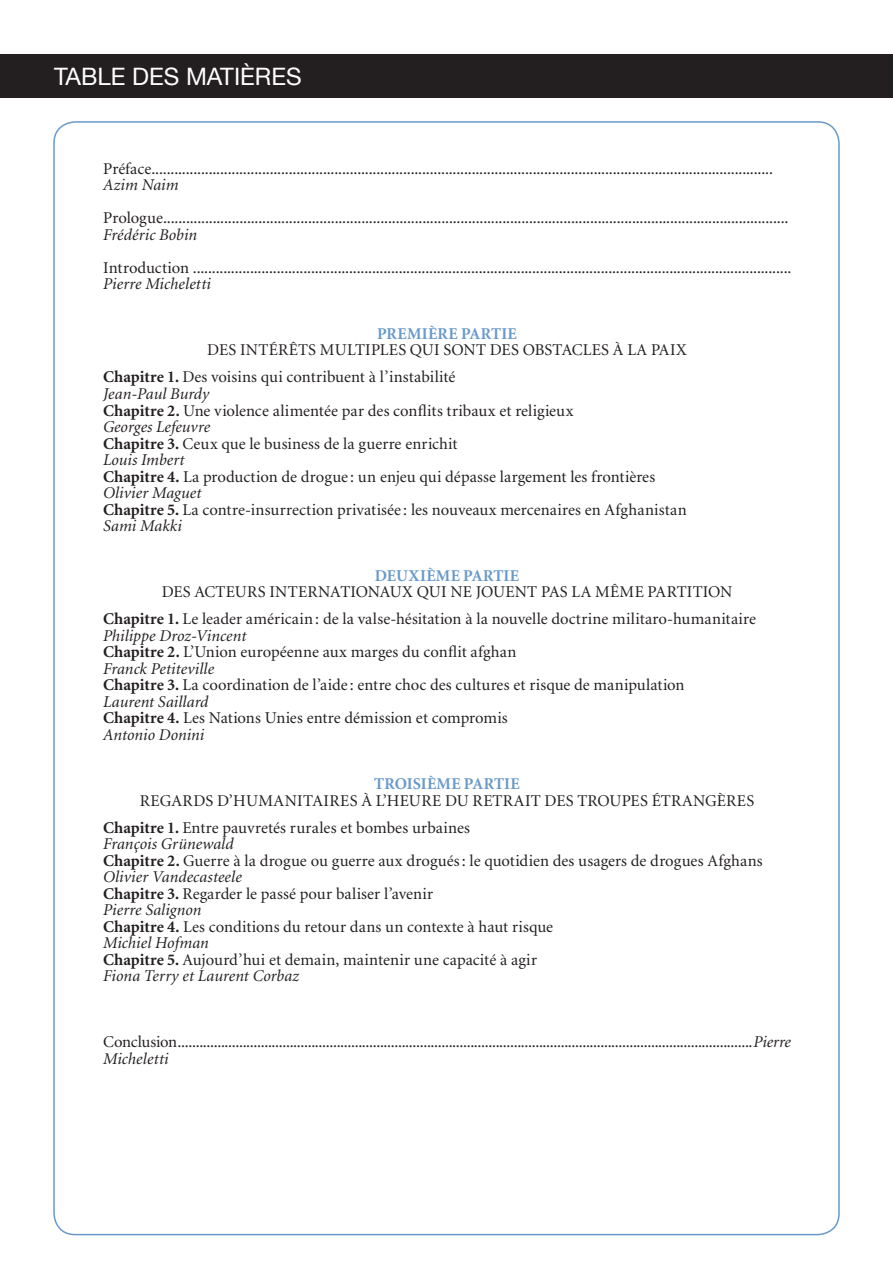
<style>
.page{position:relative;width:893px;height:1263px;background:#fff}
.page>*{position:absolute;margin:0;border:0;box-sizing:border-box;transform-origin:0 0}
.t1{font:24px "Helvetica Neue";color:#fff}
.t2{font:16.5px/16.5px "Minion";letter-spacing:.01em;color:#231f20}
.t3{font:italic 16.5px "Minion";letter-spacing:.005em;color:#231f20}
.t4{font:700 16.5px "Minion";letter-spacing:.015em;color:#6999ca}
.s1{font-weight:700}
.s2{font-style:italic}
</style>
<div class="page">
<div style="left:0;top:54px;width:893px;height:44px;background:#231f20"></div>
<p class="t1" style="left:54px;top:62px;width:43px">TABLE</p>
<p class="t1" style="left:132px;top:62px;width:16px">DES</p>
<p class="t1" style="left:186px;top:62px;width:85px">MATI ÈRES</p>
<p class="t2" style="left:103px;top:161px;width:671px">Préface...................................................................................................................................................................</p>
<p class="t3" style="left:103px;top:177px;width:77px">Azim Naim</p>
<p class="t2" style="left:103px;top:211px;width:687px">Prologue....................................................................................................................................................................</p>
<p class="t3" style="left:103px;top:227px;width:96px">Frédéric Bobin</p>
<p class="t2" style="left:103px;top:260px;width:690px">Introduction .............................................................................................................................................................</p>
<p class="t3" style="left:103px;top:276px;width:109px">Pierre Micheletti</p>
<p class="t4" style="left:377px;top:325px;width:141px">première partie</p>
<p class="t2" style="left:207px;top:343px;width:481px">Des intérêts multiples qui sont des obstacles à la paix</p>
<p class="t2" style="left:103px;top:370px;width:354px"><span class="s1">Chapitre 1.</span> Des voisins qui contribuent à l’instabilité</p>
<p class="t3" style="left:103px;top:386px;width:108px">Jean-Paul Burdy</p>
<p class="t2" style="left:103px;top:403px;width:472px"><span class="s1">Chapitre 2.</span> Une violence alimentée par des conflits tribaux et religieux</p>
<p class="t3" style="left:103px;top:419px;width:108px">Georges Lefeuvre</p>
<p class="t2" style="left:103px;top:436px;width:356px"><span class="s1">Chapitre 3.</span> Ceux que le business de la guerre enrichit</p>
<p class="t3" style="left:103px;top:452px;width:83px">Louis Imbert</p>
<p class="t2" style="left:103px;top:469px;width:554px"><span class="s1">Chapitre 4.</span> La production de drogue : un enjeu qui dépasse largement les frontières</p>
<p class="t3" style="left:103px;top:485px;width:100px">Olivier Maguet</p>
<p class="t2" style="left:103px;top:502px;width:585px"><span class="s1">Chapitre 5.</span> La contre-insurrection privatisée : les nouveaux mercenaires en Afghanistan</p>
<p class="t3" style="left:103px;top:518px;width:80px">Sami Makki</p>
<p class="t4" style="left:375px;top:567px;width:146px">deuxième partie</p>
<p class="t2" style="left:162px;top:584px;width:572px">Des acteurs internationaux qui ne jouent pas la même partition</p>
<p class="t2" style="left:103px;top:611px;width:654px"><span class="s1">Chapitre 1.</span> Le leader américain: de la valse-hésitation à la nouvelle doctrine militaro-humanitaire</p>
<p class="t3" style="left:103px;top:627px;width:145px">Philippe Droz-Vincent</p>
<p class="t2" style="left:103px;top:644px;width:415px"><span class="s1">Chapitre 2.</span> L’Union européenne aux marges du conflit afghan</p>
<p class="t3" style="left:103px;top:660px;width:113px">Franck Petiteville</p>
<p class="t2" style="left:103px;top:677px;width:583px"><span class="s1">Chapitre 3.</span> La coordination de l’aide : entre choc des cultures et risque de manipulation</p>
<p class="t3" style="left:103px;top:693px;width:107px">Laurent Saillard</p>
<p class="t2" style="left:103px;top:710px;width:406px"><span class="s1">Chapitre 4.</span> Les Nations Unies entre démission et compromis</p>
<p class="t3" style="left:103px;top:726px;width:103px">Antonio Donini</p>
<p class="t4" style="left:374px;top:775px;width:147px">troisième partie</p>
<p class="t2" style="left:140px;top:793px;width:616px">Regards d’humanitaires à l’heure du retrait des troupes étrangères</p>
<p class="t2" style="left:103px;top:820px;width:368px"><span class="s1">Chapitre 1.</span> Entre pauvretés rurales et bombes urbaines</p>
<p class="t3" style="left:103px;top:836px;width:132px">François Grünewald</p>
<p class="t2" style="left:103px;top:853px;width:661px"><span class="s1">Chapitre 2.</span> Guerre à la drogue ou guerre aux drogués: le quotidien des usagers de drogues Afghans</p>
<p class="t3" style="left:103px;top:869px;width:140px">Olivier Vandecasteele</p>
<p class="t2" style="left:103px;top:886px;width:332px"><span class="s1">Chapitre 3.</span> Regarder le passé pour baliser l’avenir</p>
<p class="t3" style="left:103px;top:902px;width:100px">Pierre Salignon</p>
<p class="t2" style="left:103px;top:919px;width:451px"><span class="s1">Chapitre 4.</span> Les conditions du retour dans un contexte à haut risque</p>
<p class="t3" style="left:103px;top:935px;width:107px">Michiel Hofman</p>
<p class="t2" style="left:103px;top:952px;width:435px"><span class="s1">Chapitre 5.</span> Aujourd’hui et demain, maintenir une capacité à agir</p>
<p class="t3" style="left:103px;top:968px;width:197px">Fiona Terry et Laurent Corbaz</p>
<p class="t2" style="left:103px;top:1034px;width:689px">Conclusion ...............................................................................................................................................................<span class="s2">Pierre<br>Micheletti</span></p>
</div>
